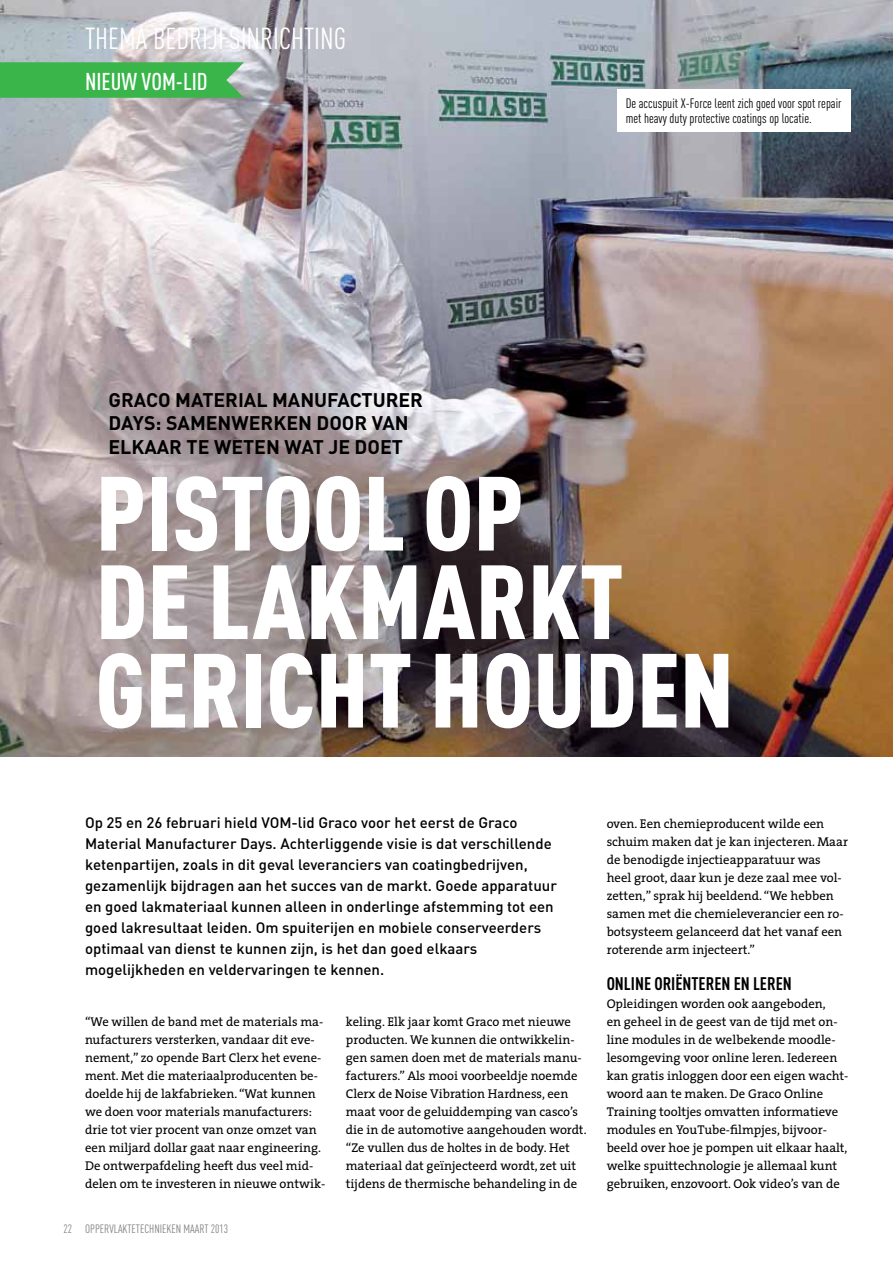
<style>
.page{position:relative;width:893px;height:1263px;background:#fff}
.page>*{position:absolute;margin:0;border:0;box-sizing:border-box;transform-origin:0 0}
.t1{font:900 103.5px/88.5px "DIN Cond";color:#fff}
.t2{font:30px "DIN Cond";color:#fff}
.t3{font:500 24px "DIN Cond";color:#fff}
.t4{font:700 19.5px/23.4px "DIN";color:#000}
.t5{font:700 18px "DIN Cond";color:#000}
.t6{font:500 15px/21px "DIN";color:#000}
.t7{font:13.5px/15px "DIN Cond";color:#000}
.t8{font:12.75px/18px "The Serif";color:#000}
.t9{font:12px "DIN Cond";color:#808285}
</style>
<div class="page">
<img style="left:0;top:0;width:893px;height:757px">
<div style="left:617px;top:89px;width:233px;height:43px;background:#fff"></div>
<svg style="left:0;top:62px;width:244px;height:36px;background:#3fb550"></svg>
<h2 class="t2" style="left:85px;top:21px;width:263px">Thema Bedrijfsinrichting</h2>
<h3 class="t3" style="left:85px;top:67px;width:124px">NIEUW VOM-LID</h3>
<h3 class="t4" style="left:108px;top:387px;width:316px">GRACO MATERIAL MANUFACTURER<br>DAYS: SAM ENWERKEN DOOR VAN<br>ELKAAR TE WETEN WAT JE DOET</h3>
<p class="t7" style="left:626px;top:96px;width:217px">De accuspuit X-Force leent zich goed voor spot repair met heavy duty protective coatings op locatie.</p>
<h1 class="t1" style="left:96px;top:466px;width:640px">PISTOOL OP<br>DE LAKMARKT<br>GERICHT HOUDEN</h1>
<p class="t6" style="left:85px;top:812px;width:473px">Op 25 en 26 februari hield VOM-lid Graco voor het eerst de Graco Material Manufacturer Days. Achterliggende visie is dat verschillende ketenpartijen, zoals in dit geval leveranciers van coatingbedrijven, gezamenlijk bijdragen aan het succes van de markt. Goede apparatuur en goed lakmateriaal kunnen alleen in onderlinge afstemming tot een goed lakresultaat leiden. Om spuiterijen en mobiele conserveerders optimaal van dienst te kunnen zijn, is het dan goed elkaars mogelijkheden en veldervaringen te kennen.</p>
<p class="t8" style="left:85px;top:1012px;width:242px">“We willen de band met de materials ma&shy;nufacturers versterken, vandaar dit eve&shy;nement,” zo opende Bart Clerx het evene&shy;ment. Met die materiaalproducenten be&shy;doelde hij de lakfabrieken. “Wat kunnen we doen voor materials manufacturers: drie tot vier procent van onze omzet van een miljard dollar gaat naar engineering.<br>De ontwerpafdeling heeft dus veel mid&shy;delen om te investeren in nieuwe ontwik-</p>
<p class="t8" style="left:346px;top:1012px;width:242px">keling. Elk jaar komt Graco met nieuwe producten. We kunnen die ontwikkelin&shy;gen samen doen met de materials manu&shy;facturers.” Als mooi voorbeeldje noemde Clerx de Noise Vibration Hardness, een maat voor de geluiddemping van casco’s die in de automotive aangehouden wordt. “Ze vullen dus de holtes in de body. Het materiaal dat geïnjecteerd wordt, zet uit tijdens de thermische behandeling in de</p>
<p class="t9" style="left:64px;top:1221px;width:166px">22 oppervlaktetechnieken maart 2013</p>
<p class="t8" style="left:607px;top:814px;width:243px">oven. Een chemieproducent wilde een schuim maken dat je kan injecteren. Maar de benodigde injectieapparatuur was heel groot, daar kun je deze zaal mee vol&shy;zetten,” sprak hij beeldend. “We hebben samen met die chemieleverancier een ro&shy;botsysteem gelanceerd dat het vanaf een roterende arm injecteert.”</p>
<h3 class="t5" style="left:607px;top:973px;width:187px">ONLINE ORIËNTEREN EN LEREN</h3>
<p class="t8" style="left:607px;top:994px;width:243px">Opleidingen worden ook aangeboden,<br>en geheel in de geest van de tijd met on&shy;line modules in de welbekende moodle&shy;lesomgeving voor online leren. Iedereen kan gratis inloggen door een eigen wacht&shy;woord aan te maken. De Graco Online Training tooltjes omvatten informatieve modules en YouTube-filmpjes, bijvoor&shy;beeld over hoe je pompen uit elkaar haalt, welke spuittechnologie je allemaal kunt gebruiken, enzovoort. Ook video’s van de</p>
</div>
